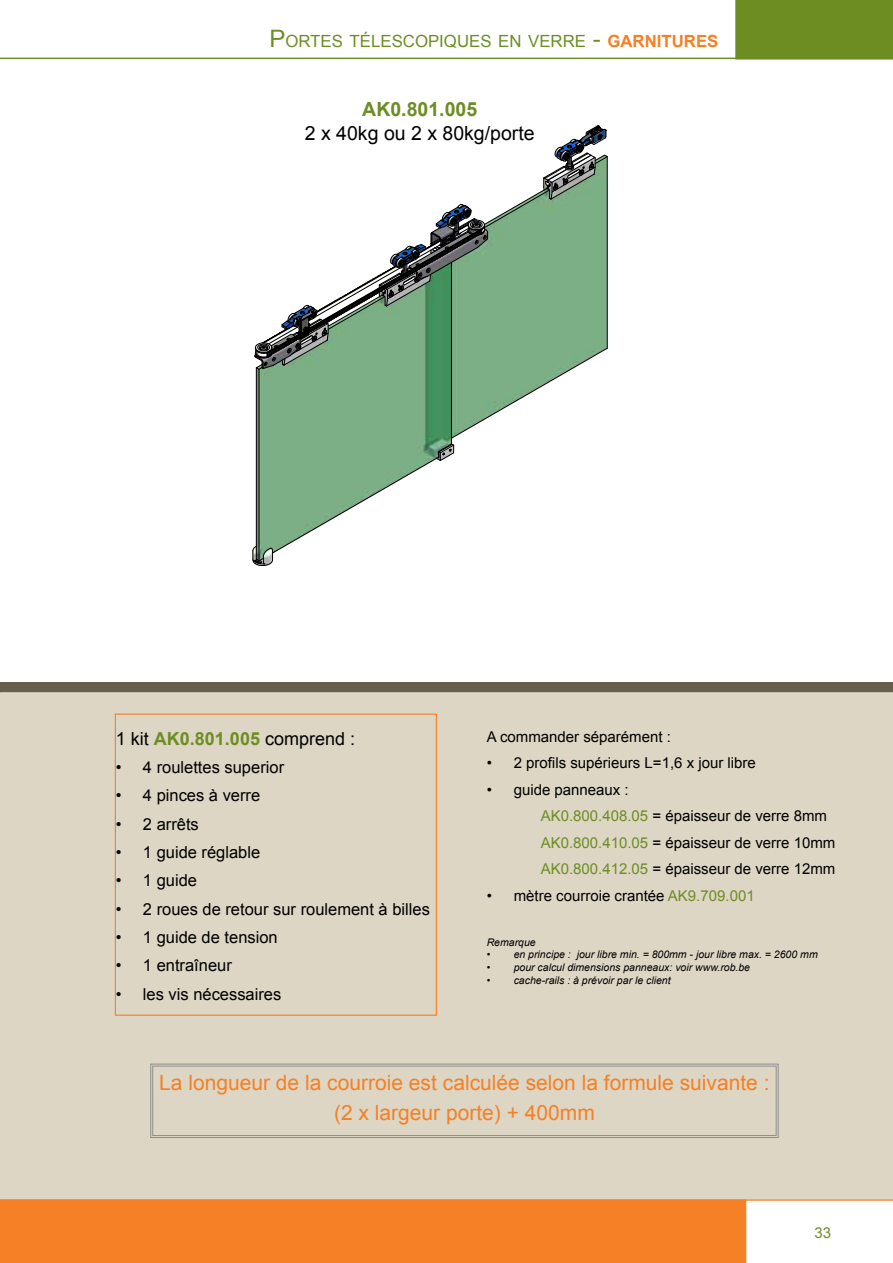
<style>
.page{position:relative;width:893px;height:1263px;background:#fff}
.page>*{position:absolute;margin:0;border:0;box-sizing:border-box;transform-origin:0 0}
.t1{font:21px/29.4px "Arial";color:#f58025;text-align:center}
.t2{font:19.5px "Arial";color:#000}
.t3{font:700 19.5px "Arial";color:#6d8d23}
.t4{font:18px "Arial";color:#000}
.t5{font:16.8px "Arial";color:#6d8d23}
.t6{font:16.5px "Arial";color:#000}
.t7{font:15px/26.5px "Arial";color:#000}
.t8{font:15px "Arial";color:#6d8d23}
.t9{font:italic 10.5px "Arial";color:#000}
.s1{font-size:24px}
.s2{font-weight:700;color:#f58025}
.s3{font-weight:700;color:#6d8d23}
.s4{color:#6d8d23}
</style>
<div class="page">
<svg style="left:252px;top:125px;width:356px;height:441px"></svg>
<div style="left:0;top:682px;width:893px;height:10px;background:#675e4e"></div>
<div style="left:735px;top:0;width:158px;height:60px;background:#6d8d23"></div>
<hr style="left:0;top:58px;width:736px;height:1px;background:#6d8d23">
<div style="left:0;top:1199px;width:746px;height:64px;background:#f58025"></div>
<hr style="left:729px;top:1199px;width:164px;height:2px;background:#f58025">
<div style="left:0;top:692px;width:893px;height:507px;background:#ddd6c4"></div>
<div style="left:115px;top:714px;width:321px;height:301px;background:#ddd6c4"></div>
<div style="left:115px;top:713px;width:322px;height:303px;border:1px solid #f58025"></div>
<div style="left:487px;top:714px;width:364px;height:204px;background:#ddd6c4"></div>
<div style="left:150px;top:1063px;width:629px;height:75px;background:#ddd6c4"></div>
<div style="left:152px;top:1065px;width:625px;height:71px;border:1px solid #8e8e8d"></div>
<div style="left:293px;top:93px;width:253px;height:71px;background:#fff"></div>
<div style="left:487px;top:921px;width:380px;height:108px;background:#ddd6c4"></div>
<p class="t5" style="left:269px;top:30px;width:451px"><span class="s1">P</span>ORTES TÉLESCOPIQUES EN VERRE <span class="s1">-</span> <span class="s2">GARNITURES</span></p>
<h2 class="t3" style="left:362px;top:96px;width:116px">AK0.801.005</h2>
<h2 class="t2" style="left:305px;top:120px;width:231px">2 x 40kg ou 2 x 80kg/porte</h2>
<p class="t4" style="left:116px;top:727px;width:241px">1 kit <span class="s3">AK0.801.005</span> comprend :</p>
<p class="t6" style="left:116px;top:756px;width:170px">• 4 roulettes superior</p>
<p class="t6" style="left:116px;top:785px;width:146px">• 4 pinces à verre</p>
<p class="t6" style="left:116px;top:813px;width:84px">• 2 arrêts</p>
<p class="t6" style="left:116px;top:841px;width:146px">• 1 guide réglable</p>
<p class="t6" style="left:116px;top:870px;width:83px">• 1 guide</p>
<p class="t6" style="left:116px;top:898px;width:316px">• 2 roues de retour sur roulement à billes</p>
<p class="t6" style="left:116px;top:926px;width:163px">• 1 guide de tension</p>
<p class="t6" style="left:116px;top:955px;width:117px">• 1 entraîneur</p>
<p class="t6" style="left:116px;top:983px;width:167px">• les vis nécessaires</p>
<p class="t7" style="left:487px;top:723px;width:186px">A commander séparément :</p>
<p class="t7" style="left:487px;top:750px;width:271px">• 2 profils supérieurs L=1,6 x jour libre</p>
<p class="t7" style="left:541px;top:776px;width:296px;text-indent:-54px">• guide panneaux :<br><span class="s4">AK0.800.408.05</span> = épaisseur de verre 8mm <span class="s4">AK0.800.410.05</span> = épaisseur de verre 10mm <span class="s4">AK0.800.412.05</span> = épaisseur de verre 12mm</p>
<p class="t7" style="left:487px;top:882px;width:269px">• mètre courroie crantée <span class="s4">AK9.709.001</span></p>
<p class="t9" style="left:487px;top:935px;width:51px">Remarque</p>
<p class="t9" style="left:487px;top:948px;width:333px">• en principe : jour libre min. = 800mm - jour libre max. = 2600 mm</p>
<p class="t9" style="left:487px;top:960px;width:265px">• pour calcul dimensions panneaux: voir www.rob.be</p>
<p class="t9" style="left:487px;top:973px;width:185px">• cache-rails : à prévoir par le client</p>
<h1 class="t1" style="left:159px;top:1068px;width:612px">La longueur de la courroie est calculée selon la formule suivante : (2 x largeur porte) + 400mm</h1>
<p class="t8" style="left:814px;top:1223px;width:18px">33</p>
</div>
